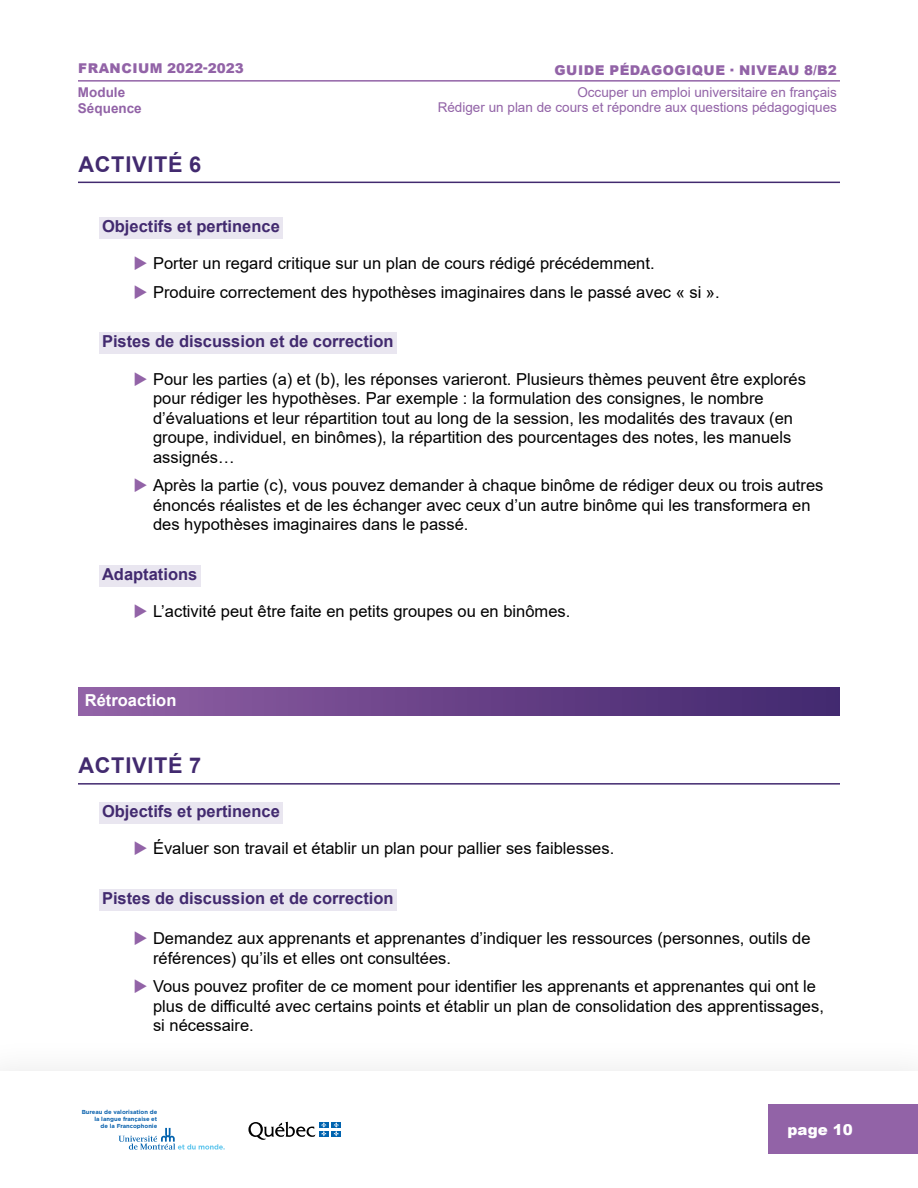
<style>
.page{position:relative;width:918px;height:1188px;background:#fff}
.page>*{position:absolute;margin:0;border:0;box-sizing:border-box;transform-origin:0 0}
.t1{font:700 21.75px "Arial";letter-spacing:.035em;color:#422a6f}
.t2{font:16.5px/19.5px "Arial";color:#000}
.t3{font:700 16.5px "Arial";color:#422a6f}
.t4{font:700 16.5px "Arial";color:#fff}
.t5{font:900 15px "Arial";color:#fff}
.t6{font:13.5px "Arial";color:#9263a7}
.t7{font:900 13.5px "Arial";letter-spacing:.035em;color:#9263a7}
.t8{font:700 13.5px "Arial";color:#9263a7}
.t9{font:700 5.85px/6.8px "Gotham";color:#0f65af;text-align:right}
.s1{color:#9263a7}
</style>
<div class="page">
<div style="left:768px;top:1105px;width:150px;height:49px;background:#9263a7"></div>
<hr style="left:78px;top:80px;width:228px;height:2px;background:#9263a7">
<hr style="left:306px;top:80px;width:534px;height:2px;background:#9263a7">
<hr style="left:78px;top:182px;width:762px;height:1px;background:#422a6f">
<div style="left:99px;top:217px;width:184px;height:21px;background:#e9e6f0"></div>
<div style="left:99px;top:332px;width:298px;height:22px;background:#e9e6f0"></div>
<div style="left:99px;top:565px;width:101px;height:21px;background:#e9e6f0"></div>
<div style="left:78px;top:688px;width:762px;height:27px;background:linear-gradient(to right,#9261a5,#40266d)"></div>
<hr style="left:78px;top:783px;width:762px;height:2px;background:#422a6f">
<div style="left:99px;top:802px;width:184px;height:21px;background:#e9e6f0"></div>
<div style="left:99px;top:889px;width:298px;height:21px;background:#e9e6f0"></div>
<div style="left:319px;top:1122px;width:10px;height:6px;background:#0063af"></div>
<div style="left:331px;top:1122px;width:10px;height:6px;background:#0063af"></div>
<div style="left:319px;top:1131px;width:10px;height:6px;background:#0063af"></div>
<svg style="left:248px;top:1122px;width:78px;height:18px"></svg>
<div style="left:331px;top:1131px;width:10px;height:6px;background:#0063af"></div>
<svg style="left:334px;top:1122px;width:5px;height:14px"></svg>
<svg style="left:119px;top:1128px;width:106px;height:22px"></svg>
<p class="t7" style="left:78px;top:59px;width:167px">FRANCIUM 2022-2023</p>
<p class="t7" style="left:555px;top:60px;width:284px">GUIDE PÉDAGOGIQUE · NIVEAU 8/B2</p>
<p class="t8" style="left:78px;top:82px;width:49px">Module</p>
<p class="t6" style="left:577px;top:83px;width:261px">Occuper un emploi universitaire en français</p>
<p class="t8" style="left:78px;top:99px;width:65px">Séquence</p>
<p class="t6" style="left:438px;top:98px;width:401px">Rédiger un plan de cours et répondre aux questions pédagogiques</p>
<h1 class="t1" style="left:78px;top:149px;width:124px">ACTIVITÉ 6</h1>
<p class="t3" style="left:102px;top:214px;width:179px">Objectifs et pertinence</p>
<p class="t2" style="left:133px;top:254px;width:523px"><span class="s1">◆</span> Porter un regard critique sur un plan de cours rédigé précédemment.</p>
<p class="t2" style="left:134px;top:282px;width:588px"><span class="s1">◆</span> Produire correctement des hypothèses imaginaires dans le passé avec « si ».</p>
<p class="t3" style="left:102px;top:330px;width:293px">Pistes de discussion et de correction</p>
<p class="t2" style="left:153px;top:369px;width:654px;text-indent:-20px"><span class="s1">◆</span> Pour les parties (a) et (b), les réponses varieront. Plusieurs thèmes peuvent être explorés pour rédiger les hypothèses. Par exemple : la formulation des consignes, le nombre d’évaluations et leur répartition tout au long de la session, les modalités des travaux (en groupe, individuel, en binômes), la répartition des pourcentages des notes, les manuels assignés…</p>
<p class="t2" style="left:153px;top:476px;width:672px;text-indent:-20px"><span class="s1">◆</span> Après la partie (c), vous pouvez demander à chaque binôme de rédiger deux ou trois autres énoncés réalistes et de les échanger avec ceux d’un autre binôme qui les transformera en des hypothèses imaginaires dans le passé.</p>
<p class="t3" style="left:102px;top:562px;width:97px">Adaptations</p>
<p class="t2" style="left:134px;top:602px;width:438px"><span class="s1">◆</span> L’activité peut être faite en petits groupes ou en binômes.</p>
<p class="t4" style="left:85px;top:688px;width:93px">Rétroaction</p>
<h1 class="t1" style="left:78px;top:750px;width:124px">ACTIVITÉ 7</h1>
<p class="t3" style="left:102px;top:799px;width:179px">Objectifs et pertinence</p>
<p class="t2" style="left:133px;top:839px;width:482px"><span class="s1">◆</span> Évaluer son travail et établir un plan pour pallier ses faiblesses.</p>
<p class="t3" style="left:102px;top:886px;width:293px">Pistes de discussion et de correction</p>
<p class="t2" style="left:153px;top:929px;width:659px;text-indent:-20px"><span class="s1">◆</span> Demandez aux apprenants et apprenantes d’indiquer les ressources (personnes, outils de références) qu’ils et elles ont consultées.</p>
<p class="t2" style="left:153px;top:977px;width:672px;text-indent:-20px"><span class="s1">◆</span> Vous pouvez profiter de ce moment pour identifier les apprenants et apprenantes qui ont le plus de difficulté avec certains points et établir un plan de consolidation des apprentissages, si nécessaire.</p>
<p class="t9" style="left:82px;top:1109px;width:77px">Bureau de valorisation de la langue française et<br>de la Francophonie</p>
<p class="t5" style="left:788px;top:1119px;width:67px">page 10</p>
</div>
